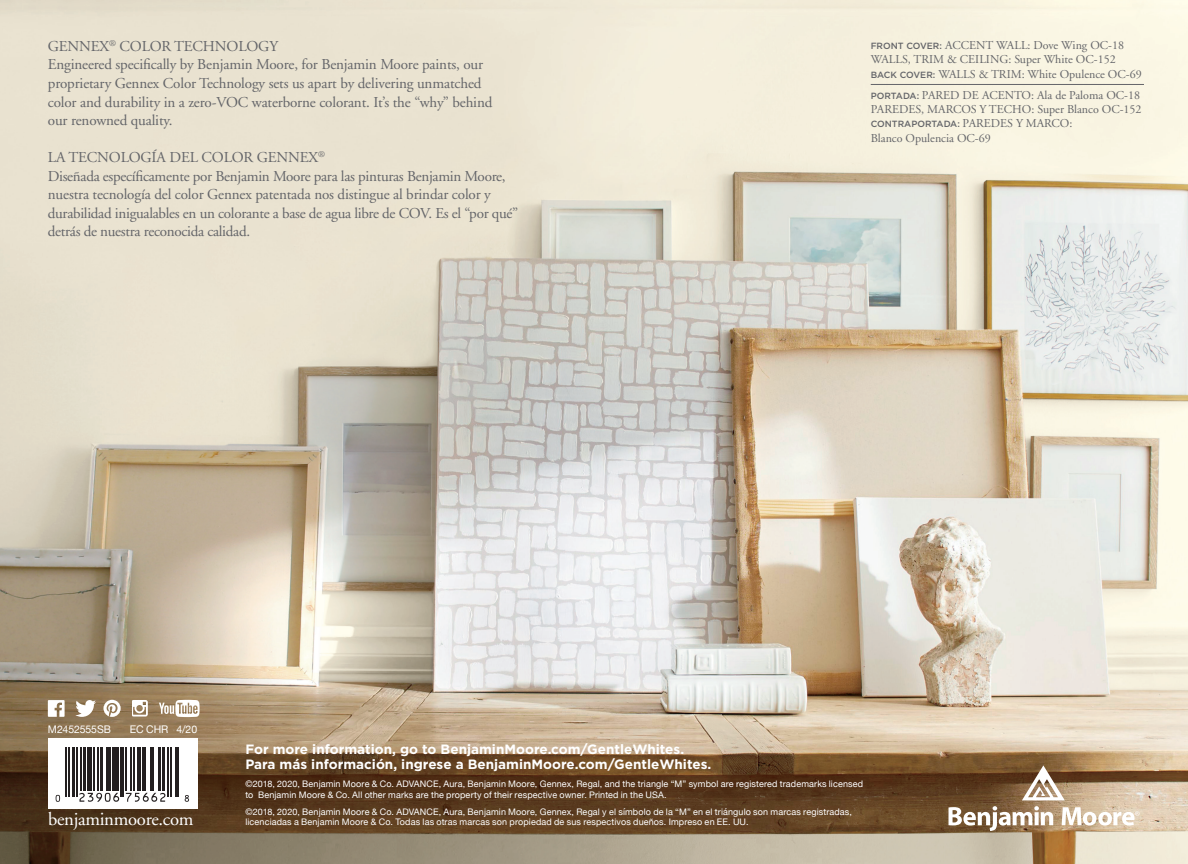
<style>
.page{position:relative;width:1188px;height:864px;background:#fff}
.page>*{position:absolute;margin:0;border:0;box-sizing:border-box;transform-origin:0 0}
.t1{font:18.6px "Adobe Garamond";letter-spacing:-.015em;color:#fff}
.t2{font:15.15px/18.5px "Adobe Garamond";letter-spacing:-.01em;color:#646569}
.t3{font:700 13.5px/15px "Gotham";color:#fff}
.t4{font:12px/14.4px "Adobe Garamond";color:#646569}
.t5{font:10.5px "Helvetica Neue";letter-spacing:-.005em;color:#fff}
.t6{font:9px/10.5px "Helvetica Neue";letter-spacing:.015em;color:#fff}
.t7{font:500 9px "Gotham";color:#646569}
.s1{font-family:"Gotham";font-weight:500;font-size:9px}
.s2{font-family:"Adobe Garamond";font-weight:400;font-size:12px}
</style>
<div class="page">
<img style="left:0;top:0;width:1188px;height:864px">
<svg style="left:48px;top:700px;width:17px;height:17px"></svg>
<svg style="left:132px;top:700px;width:16px;height:17px"></svg>
<svg style="left:104px;top:700px;width:17px;height:17px"></svg>
<svg style="left:76px;top:700px;width:20px;height:17px"></svg>
<svg style="left:159px;top:700px;width:41px;height:17px"></svg>
<svg style="left:949px;top:806px;width:104px;height:25px"></svg>
<svg style="left:1062px;top:807px;width:78px;height:19px"></svg>
<svg style="left:1022px;top:765px;width:43px;height:35px"></svg>
<div style="left:48px;top:739px;width:150px;height:70px;background:#fff"></div>
<hr style="left:871px;top:84px;width:273px;height:1px;background:#646569">
<hr style="left:66px;top:747px;width:1px;height:50px;background:#231f20">
<hr style="left:68px;top:747px;width:1px;height:50px;background:#231f20">
<hr style="left:73px;top:747px;width:2px;height:50px;background:#231f20">
<hr style="left:76px;top:747px;width:2px;height:50px;background:#231f20">
<hr style="left:80px;top:747px;width:1px;height:44px;background:#231f20">
<hr style="left:84px;top:747px;width:2px;height:44px;background:#231f20">
<div style="left:87px;top:747px;width:5px;height:44px;background:#231f20"></div>
<hr style="left:93px;top:747px;width:1px;height:44px;background:#231f20">
<hr style="left:98px;top:747px;width:1px;height:44px;background:#231f20">
<hr style="left:100px;top:747px;width:3px;height:44px;background:#231f20">
<hr style="left:106px;top:747px;width:3px;height:44px;background:#231f20">
<hr style="left:110px;top:747px;width:1px;height:44px;background:#231f20">
<hr style="left:112px;top:747px;width:1px;height:44px;background:#231f20">
<hr style="left:115px;top:747px;width:4px;height:44px;background:#231f20">
<hr style="left:120px;top:747px;width:2px;height:50px;background:#231f20">
<hr style="left:123px;top:747px;width:1px;height:50px;background:#231f20">
<hr style="left:125px;top:747px;width:1px;height:44px;background:#231f20">
<hr style="left:130px;top:747px;width:1px;height:44px;background:#231f20">
<hr style="left:134px;top:747px;width:1px;height:44px;background:#231f20">
<hr style="left:137px;top:747px;width:4px;height:44px;background:#231f20">
<hr style="left:142px;top:747px;width:1px;height:44px;background:#231f20">
<hr style="left:144px;top:747px;width:2px;height:44px;background:#231f20">
<hr style="left:150px;top:747px;width:1px;height:44px;background:#231f20">
<hr style="left:153px;top:747px;width:1px;height:44px;background:#231f20">
<hr style="left:159px;top:747px;width:2px;height:44px;background:#231f20">
<hr style="left:162px;top:747px;width:3px;height:44px;background:#231f20">
<hr style="left:167px;top:747px;width:1px;height:50px;background:#231f20">
<hr style="left:171px;top:747px;width:1px;height:50px;background:#231f20">
<hr style="left:175px;top:747px;width:2px;height:50px;background:#231f20">
<hr style="left:178px;top:747px;width:1px;height:50px;background:#231f20">
<svg style="left:56px;top:795px;width:4px;height:7px"></svg>
<svg style="left:79px;top:793px;width:40px;height:9px"></svg>
<svg style="left:126px;top:793px;width:39px;height:9px"></svg>
<svg style="left:185px;top:795px;width:4px;height:7px"></svg>
<p class="t2" style="left:48px;top:37px;width:232px">GENNEX<sup>®</sup> COLOR TECHNOLOGY</p>
<p class="t2" style="left:48px;top:56px;width:446px">Engineered specifically by Benjamin Moore, for Benjamin Moore paints, our proprietary Gennex Color Technology sets us apart by delivering unmatched color and durability in a zero-VOC waterborne colorant. It’s the “why” behind our renowned quality.</p>
<p class="t2" style="left:48px;top:148px;width:279px">LA TECNOLOGÍA DEL COLOR GENNEX<sup>®</sup></p>
<p class="t2" style="left:48px;top:167px;width:472px">Diseñada específicamente por Benjamin Moore para las pinturas Benjamin Moore, nuestra tecnología del color Gennex patentada nos distingue al brindar color y durabilidad inigualables en un colorante a base de agua libre de COV. Es el “por qué” detrás de nuestra reconocida calidad.</p>
<p class="t4" style="left:871px;top:38px;width:272px"><span class="s1">FRONT COVER:</span> ACCENT WALL: Dove Wing OC-18<br>WALLS, TRIM &amp; CEILING: Super White OC-152<br><span class="s1">BACK COVER:</span> WALLS &amp; TRIM: White Opulence OC-69</p>
<p class="t4" style="left:871px;top:88px;width:272px"><span class="s1">PORTADA:</span> PARED DE ACENTO: Ala de Paloma OC-18<br>PAREDES, MARCOS Y TECHO: Super Blanco OC-152</p>
<p class="t7" style="left:871px;top:118px;width:203px">CONTRAPORTADA: <span class="s2">PAREDES Y MARCO:</span></p>
<p class="t4" style="left:871px;top:131px;width:122px">Blanco Opulencia OC-69</p>
<p class="t5" style="left:48px;top:722px;width:65px">M2452555SB</p>
<p class="t5" style="left:130px;top:722px;width:69px">EC CHR 4/20</p>
<p class="t3" style="left:245px;top:742px;width:467px">For more information, go to BenjaminMoore.com/GentleWhites.<br>Para más información, ingrese a BenjaminMoore.com/GentleWhites.</p>
<p class="t6" style="left:245px;top:779px;width:619px">©2018, 2020, Benjamin Moore &amp; Co. ADVANCE, Aura, Benjamin Moore, Gennex, Regal, and the triangle “M” symbol are registered trademarks licensed to Benjamin Moore &amp; Co. All other marks are the property of their respective owner. Printed in the USA.</p>
<p class="t6" style="left:245px;top:807px;width:608px">©2018, 2020, Benjamin Moore &amp; Co. ADVANCE, Aura, Benjamin Moore, Gennex, Regal y el símbolo de la “M” en el triángulo son marcas registradas,</p>
<p class="t1" style="left:48px;top:809px;width:147px">benjaminmoore.com</p>
<p class="t6" style="left:245px;top:817px;width:505px">licenciadas a Benjamin Moore &amp; Co. Todas las otras marcas son propiedad de sus respectivos dueños. Impreso en EE. UU.</p>
</div>
